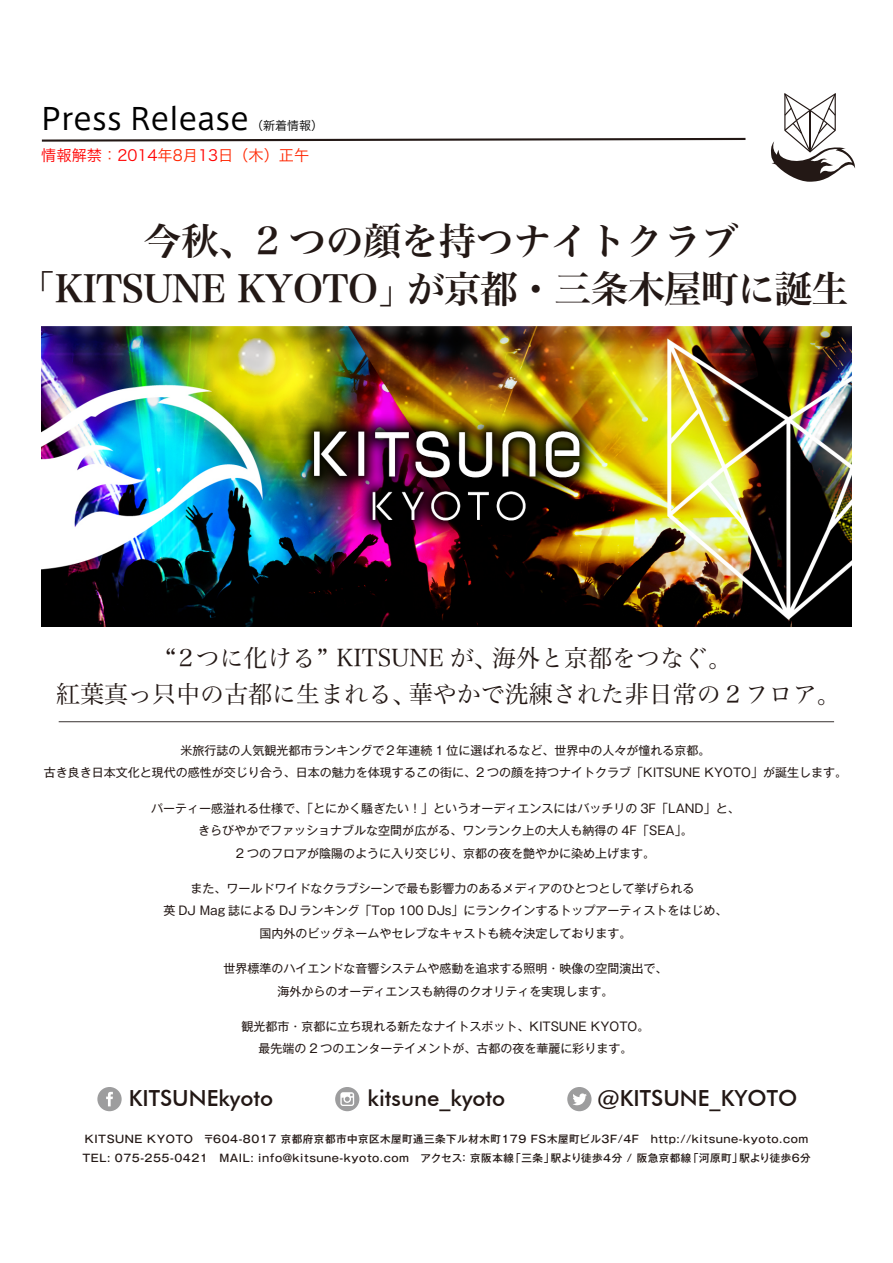
<style>
.page{position:relative;width:893px;height:1263px;background:#fff}
.page>*{position:absolute;margin:0;border:0;box-sizing:border-box;transform-origin:0 0}
.t1{font:37.5px/48px "Hira Min Pro W6";letter-spacing:-.02em;color:#231815;text-align:center}
.t2{font:30px "Axis Std";color:#000}
.t3{font:24px/36px "Hira Min Pro W3";color:#231815;text-align:center}
.t4{font:500 22.2px "Futura BT";color:#221714}
.t5{font:15.3px "Hira Kaku Pro W3";color:#f00}
.t6{font:12px/22.5px "Gothic MB101 Pro";color:#231815;text-align:center}
.t7{font:12px "Hira Kaku Pro W3";color:#000}
.t8{font:500 10.5px/18.6px "Gothic MB101 Pro";letter-spacing:.05em;color:#221714}
.s1{color:#ff2600}
.s2{color:#231815}
</style>
<div class="page">
<svg style="left:41px;top:137px;width:705px;height:5px"></svg>
<hr style="left:59px;top:721px;width:775px;height:1px;background:#383231">
<svg style="left:97px;top:1087px;width:25px;height:24px"></svg>
<svg style="left:567px;top:1087px;width:24px;height:24px"></svg>
<svg style="left:771px;top:93px;width:84px;height:89px"></svg>
<svg style="left:335px;top:1087px;width:24px;height:24px"></svg>
<img style="left:41px;top:327px;width:810px;height:300px">
<h2 class="t2" style="left:41px;top:97px;width:209px">Press Release</h2>
<p class="t7" style="left:251px;top:115px;width:73px">（新着情報）</p>
<p class="t5" style="left:41px;top:142px;width:270px">情報解禁<span class="s1">：</span>2014<span class="s1">年8月</span>13<span class="s1">日（木）正午</span></p>
<h1 class="t1" style="left:18px;top:214px;width:832px">今秋、2 つの顔を持つナイトクラブ<br>「KITSUNE KYOTO」が京都・三条木屋町に誕生</h1>
<h3 class="t3" style="left:56px;top:638px;width:786px">“2つに化ける” KITSUNE が、海外と京都をつなぐ。<br>紅葉真っ只中の古都に生まれる、華やかで洗練された非日常の２フロア。</h3>
<p class="t6" style="left:44px;top:737px;width:804px">米旅行誌の人気観光都市ランキングで２年連続 1 位に選ばれるなど、世界中の人々が憧れる京都。<br>古き良き日本文化と現代の感性が交じり合う、日本の魅力を体現するこの街に、2 つの顔を持つナイトクラブ「KITSUNE KYOTO」が誕生します。</p>
<p class="t6" style="left:151px;top:795px;width:590px">パーティー感溢れる仕様で、「とにかく騒ぎたい！」というオーディエンスにはバッチリの 3F「LAND」と、きらびやかでファッショナブルな空間が広がる、ワンランク上の大人も納得の 4F「SEA」。<br>2 つのフロアが陰陽のように入り交じり、京都の夜を艶やかに染め上げます。</p>
<p class="t6" style="left:163px;top:875px;width:566px">また、ワールドワイドなクラブシーンで最も影響力のあるメディアのひとつとして挙げられる<br>英 DJ Mag 誌による DJ ランキング「Top 100 DJs」にランクインするトップアーティストをはじめ、国内外のビッグネームやセレブなキャストも続々決定しております。</p>
<p class="t6" style="left:223px;top:955px;width:445px">世界標準のハイエンドな音響システムや感動を追求する照明・映像の空間演出で、海外からのオーディエンスも納得のクオリティを実現します。</p>
<p class="t6" style="left:242px;top:1013px;width:409px">観光都市・京都に立ち現れる新たなナイトスポット、KITSUNE KYOTO。最先端の 2 つのエンターテイメントが、古都の夜を華麗に彩ります。</p>
<h3 class="t4" style="left:129px;top:1085px;width:146px">KITSUNEkyoto</h3>
<h3 class="t4" style="left:368px;top:1085px;width:139px">kitsune_kyoto</h3>
<h3 class="t4" style="left:598px;top:1085px;width:201px">@KITSUNE_KYOTO</h3>
<p class="t8" style="left:82px;top:1128px;width:730px">KITSUNE KYOTO　〒604-8017 京都府京都市中京区木屋町通三条下ル材木町179 FS木屋町ビル3F/4F　http://kitsune-kyoto.com<br><span class="s2">TEL: 075-255-0421　</span>MAIL: info@kitsune-kyoto.com<span class="s2">　アクセス： 京阪本線「三条」駅より徒歩4分 / 阪急京都線「河原町」駅より徒歩6分</span></p>
</div>
